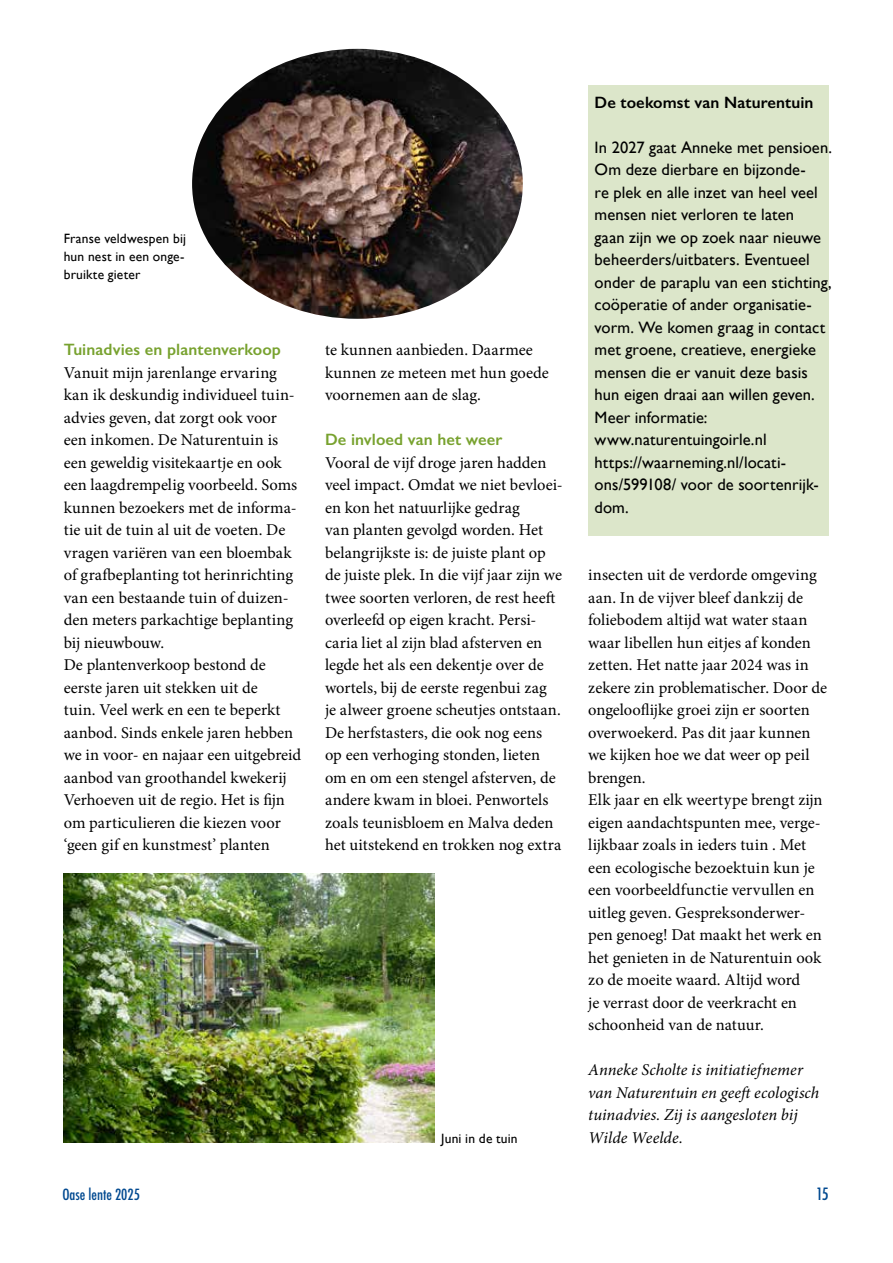
<style>
.page{position:relative;width:893px;height:1263px;background:#fff}
.page>*{position:absolute;margin:0;border:0;box-sizing:border-box;transform-origin:0 0}
.t1{font:16.5px/22.5px "Minion Pro";color:#000}
.t2{font:16.5px/22.5px "Gill Sans";letter-spacing:.005em;color:#000}
.t3{font:italic 16.5px/22.5px "Minion Pro";color:#000}
.t4{font:600 16.5px "Gill Sans";letter-spacing:.005em;color:#78a22f}
.t5{font:600 16.5px "Gill Sans";letter-spacing:.005em;color:#000}
.t6{font:500 condensed 16.5px "Futura";color:#004990}
.t7{font:500 condensed 15px "Futura";color:#004990}
.t8{font:13.5px/18px "Gill Sans";letter-spacing:.015em;color:#000;text-align:justify}
</style>
<div class="page">
<div style="left:588px;top:85px;width:241px;height:450px;background:#dce6ca"></div>
<img style="left:192px;top:49px;width:331px;height:270px">
<img style="left:64px;top:873px;width:370px;height:270px">
<p class="t8" style="left:64px;top:230px;width:124px">Franse veldwespen bij hun nest in een onge&shy;bruikte gieter</p>
<p class="t4" style="left:64px;top:339px;width:219px">Tuinadvies en plantenverkoop</p>
<p class="t1" style="left:64px;top:361px;width:239px">Vanuit mijn jarenlange ervaring kan ik deskundig individueel tuin&shy;advies geven, dat zorgt ook voor een inkomen. De Naturentuin is een geweldig visitekaartje en ook een laagdrempelig voorbeeld. Soms kunnen bezoekers met de informa&shy;tie uit de tuin al uit de voeten. De vragen variëren van een bloembak of grafbeplanting tot herinrichting van een bestaande tuin of duizen&shy;den meters parkachtige beplanting bij nieuwbouw.<br>De plantenverkoop bestond de eerste jaren uit stekken uit de<br>tuin. Veel werk en een te beperkt aanbod. Sinds enkele jaren hebben we in voor- en najaar een uitgebreid aanbod van groothandel kwekerij<br>Verhoeven uit de regio. Het is fijn om particulieren die kiezen voor ‘geen gif en kunstmest’ planten</p>
<p class="t1" style="left:325px;top:339px;width:225px">te kunnen aanbieden. Daarmee kunnen ze meteen met hun goede voornemen aan de slag.</p>
<p class="t4" style="left:325px;top:430px;width:179px">De invloed van het weer</p>
<p class="t1" style="left:325px;top:451px;width:239px">Vooral de vijf droge jaren hadden veel impact. Omdat we niet bevloei&shy;en kon het natuurlijke gedrag<br>van planten gevolgd worden. Het belangrijkste is: de juiste plant op de juiste plek. In die vijf jaar zijn we twee soorten verloren, de rest heeft overleefd op eigen kracht. Persi&shy;caria liet al zijn blad afsterven en legde het als een dekentje over de wortels, bij de eerste regenbui zag<br>je alweer groene scheutjes ontstaan.<br>De herfstasters, die ook nog eens op een verhoging stonden, lieten om en om een stengel afsterven, de andere kwam in bloei. Penwortels zoals teunisbloem en Malva deden het uitstekend en trokken nog extra</p>
<p class="t8" style="left:441px;top:1129px;width:78px">Juni in de tuin</p>
<p class="t5" style="left:595px;top:92px;width:220px">De toekomst van Naturentuin</p>
<p class="t2" style="left:595px;top:136px;width:239px">In 2027 gaat Anneke met pensioen.<br>Om deze dierbare en bijzonde-<br>re plek en alle inzet van heel veel mensen niet verloren te laten<br>gaan zijn we op zoek naar nieuwe beheerders/uitbaters. Eventueel onder de paraplu van een stichting, coöperatie of ander organisatie&shy;vorm. We komen graag in contact met groene, creatieve, energieke mensen die er vanuit deze basis hun eigen draai aan willen geven.<br>Meer informatie: www.naturentuingoirle.nl https://waarneming.nl/locati&shy;ons/599108/ voor de soortenrijk&shy;dom.</p>
<p class="t1" style="left:588px;top:564px;width:240px">insecten uit de verdorde omgeving aan. In de vijver bleef dankzij de foliebodem altijd wat water staan waar libellen hun eitjes af konden zetten. Het natte jaar 2024 was in zekere zin problematischer. Door de ongelooflijke groei zijn er soorten overwoekerd. Pas dit jaar kunnen we kijken hoe we dat weer op peil brengen.<br>Elk jaar en elk weertype brengt zijn eigen aandachtspunten mee, verge&shy;lijkbaar zoals in ieders tuin . Met een ecologische bezoektuin kun je een voorbeeldfunctie vervullen en uitleg geven. Gespreksonderwer&shy;pen genoeg! Dat maakt het werk en het genieten in de Naturentuin ook zo de moeite waard. Altijd word<br>je verrast door de veerkracht en schoonheid van de natuur.</p>
<p class="t3" style="left:588px;top:1059px;width:233px">Anneke Scholte is initiatiefnemer van Naturentuin en geeft ecologisch tuinadvies. Zij is aangesloten bij<br>Wilde Weelde.</p>
<p class="t7" style="left:62px;top:1185px;width:79px">Oase lente 2025</p>
<p class="t6" style="left:816px;top:1184px;width:14px">15</p>
</div>
